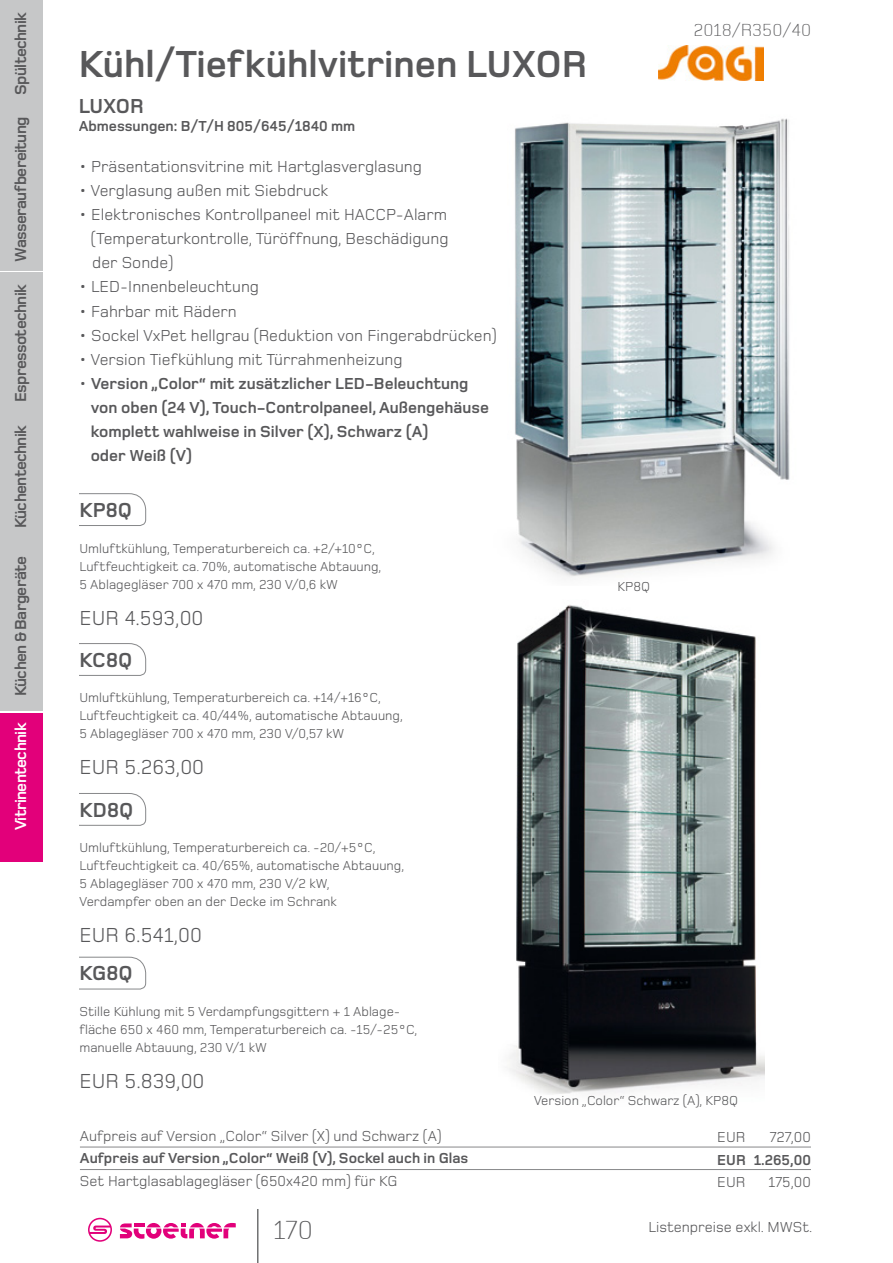
<style>
.page{position:relative;width:893px;height:1263px;background:#fff}
.page>*{position:absolute;margin:0;border:0;box-sizing:border-box;transform-origin:0 0}
.t1{font:700 39px "Foundry Monoline";color:#58585a}
.t2{font:300 27px "Foundry Monoline";color:#58585a}
.t3{font:21px "Foundry Monoline";color:#58585a}
.t4{font:700 21px "Foundry Monoline";color:#58585a}
.t5{font:300 18px "Foundry Monoline";color:#58585a}
.t6{font:16.5px/24px "Foundry Monoline";color:#58585a;text-align:justify}
.t7{font:700 16.5px/24px "Foundry Monoline";color:#58585a}
.t8{font:700 16.5px "Foundry Monoline";letter-spacing:-.04em;color:#58585a}
.t9{font:700 16.5px "Foundry Monoline";letter-spacing:-.04em;color:#fff}
.t10{font:15px "Foundry Monoline";color:#58585a}
.t11{font:700 15px "Foundry Monoline";color:#58585a}
.t12{font:13.5px/18px "Foundry Monoline";color:#58585a}
.s1{font-weight:400}
</style>
<div class="page">
<svg style="left:91px;top:1225px;width:18px;height:9px"></svg>
<div style="left:88px;top:1218px;width:24px;height:24px;border:2px solid #e2007a;border-radius:50%"></div>
<svg style="left:120px;top:1223px;width:116px;height:16px"></svg>
<img style="left:515px;top:118px;width:275px;height:460px">
<img style="left:509px;top:605px;width:255px;height:490px">
<hr style="left:257px;top:1209px;width:2px;height:54px;background:#707172">
<svg style="left:79px;top:956px;width:67px;height:34px"></svg>
<hr style="left:80px;top:1147px;width:731px;height:1px;background:#87888a">
<hr style="left:80px;top:1169px;width:731px;height:1px;background:#87888a">
<img style="left:658px;top:46px;width:105px;height:35px">
<svg style="left:0;top:0;width:146px;height:862px"></svg>
<p class="t8" style="left:12px;top:95px;width:84px;rotate:-90deg">Spültechnik</p>
<p class="t8" style="left:12px;top:262px;width:146px;rotate:-90deg">Wasseraufbereitung</p>
<p class="t8" style="left:12px;top:402px;width:119px;rotate:-90deg">Espressotechnik</p>
<p class="t8" style="left:12px;top:528px;width:105px;rotate:-90deg">Küchentechnik</p>
<p class="t8" style="left:12px;top:696px;width:142px;rotate:-90deg">Küchen &amp; Bargeräte</p>
<p class="t9" style="left:12px;top:830px;width:109px;rotate:-90deg">Vitrinentechnik</p>
<h1 class="t1" style="left:79px;top:43px;width:510px">Kühl/Tiefkühlvitrinen LUXOR</h1>
<h3 class="t4" style="left:79px;top:95px;width:67px">LUXOR</h3>
<p class="t11" style="left:79px;top:118px;width:278px">Abmessungen: B/T/H 805/645/1840 mm</p>
<h3 class="t5" style="left:694px;top:20px;width:119px">2018/R350/40</h3>
<p class="t6" style="left:79px;top:156px;width:345px">• Präsentationsvitrine mit Hartglasverglasung</p>
<p class="t6" style="left:79px;top:180px;width:251px">• Verglasung außen mit Siebdruck</p>
<p class="t6" style="left:91px;top:204px;width:359px;text-indent:-13px">• Elektronisches Kontrollpaneel mit HACCP-Alarm (Temperaturkontrolle, Türöffnung, Beschädigung der Sonde)</p>
<p class="t6" style="left:79px;top:276px;width:182px">• LED-Innenbeleuchtung</p>
<p class="t6" style="left:79px;top:300px;width:160px">• Fahrbar mit Rädern</p>
<p class="t6" style="left:79px;top:324px;width:419px">• Sockel VxPet hellgrau (Reduktion von Fingerabdrücken)</p>
<p class="t6" style="left:79px;top:348px;width:325px">• Version Tiefkühlung mit Türrahmenheizung</p>
<p class="t7" style="left:91px;top:372px;width:400px;text-indent:-12px"><span class="s1">•</span> Version „Color“ mit zusätzlicher LED-Beleuchtung von oben (24 V), Touch-Controlpaneel, Außengehäuse komplett wahlweise in Silver (X), Schwarz (A)<br>oder Weiß (V)</p>
<h3 class="t4" style="left:79px;top:499px;width:54px">KP8Q</h3>
<p class="t12" style="left:79px;top:540px;width:304px">Umluftkühlung, Temperaturbereich ca. +2/+10°C,<br>Luftfeuchtigkeit ca. 70%, automatische Abtauung,<br>5 Ablagegläser 700 x 470 mm, 230 V/0,6 kW</p>
<h3 class="t3" style="left:79px;top:606px;width:126px">EUR 4.593,00</h3>
<h3 class="t4" style="left:79px;top:649px;width:54px">KC8Q</h3>
<p class="t12" style="left:79px;top:690px;width:325px">Umluftkühlung, Temperaturbereich ca. +14/+16°C,<br>Luftfeuchtigkeit ca. 40/44%, automatische Abtauung,<br>5 Ablagegläser 700 x 470 mm, 230 V/0,57 kW</p>
<h3 class="t3" style="left:79px;top:756px;width:126px">EUR 5.263,00</h3>
<h3 class="t4" style="left:79px;top:798px;width:55px">KD8Q</h3>
<p class="t12" style="left:79px;top:839px;width:326px">Umluftkühlung, Temperaturbereich ca. -20/+5°C, Luftfeuchtigkeit ca. 40/65%, automatische Abtauung, 5 Ablagegläser 700 x 470 mm, 230 V/2 kW, Verdampfer oben an der Decke im Schrank</p>
<h3 class="t3" style="left:79px;top:924px;width:124px">EUR 6.541,00</h3>
<h3 class="t4" style="left:79px;top:962px;width:55px">KG8Q</h3>
<p class="t12" style="left:79px;top:1003px;width:340px">Stille Kühlung mit 5 Verdampfungsgittern + 1 Ablage&shy;fläche 650 x 460 mm, Temperaturbereich ca. -15/-25°C, manuelle Abtauung, 230 V/1 kW</p>
<h3 class="t3" style="left:79px;top:1070px;width:127px">EUR 5.839,00</h3>
<p class="t10" style="left:80px;top:1128px;width:363px">Aufpreis auf Version „Color“ Silver (X) und Schwarz (A)</p>
<p class="t11" style="left:80px;top:1150px;width:390px">Aufpreis auf Version „Color“ Weiß (V), Sockel auch in Glas</p>
<p class="t10" style="left:80px;top:1173px;width:319px">Set Hartglasablagegläser (650x420 mm) für KG</p>
<h2 class="t2" style="left:273px;top:1215px;width:41px">170</h2>
<p class="t12" style="left:618px;top:578px;width:34px">KP8Q</p>
<p class="t12" style="left:534px;top:1092px;width:206px">Version „Color“ Schwarz (A), KP8Q</p>
<p class="t10" style="left:717px;top:1129px;width:30px">EUR</p>
<p class="t10" style="left:770px;top:1129px;width:43px">727,00</p>
<p class="t11" style="left:717px;top:1152px;width:95px">EUR 1.265,00</p>
<p class="t10" style="left:717px;top:1174px;width:30px">EUR</p>
<p class="t10" style="left:769px;top:1174px;width:44px">175,00</p>
<p class="t10" style="left:649px;top:1219px;width:165px">Listenpreise exkl. MWSt.</p>
</div>
